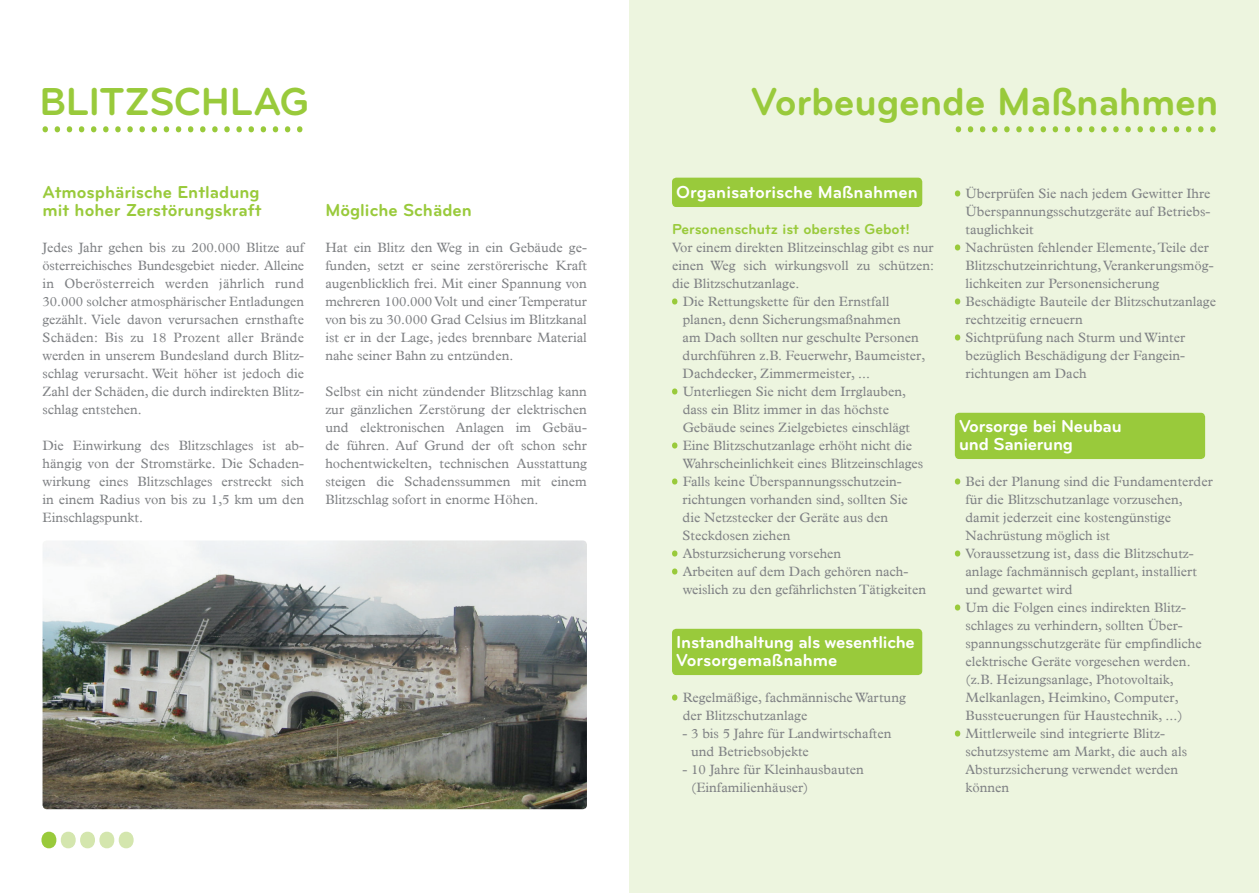
<style>
.page{position:relative;width:1259px;height:893px;background:#fff}
.page>*{position:absolute;margin:0;border:0;box-sizing:border-box;transform-origin:0 0}
.t1{font:700 40.5px "Bryant Pro";letter-spacing:-.01em;color:#99ca3b}
.t2{font:700 18px/18px "Bryant Pro";letter-spacing:-.015em;color:#fff}
.t3{font:700 18px/18px "Bryant Pro";color:#99ca3b}
.t4{font:700 15px "Bryant Pro";color:#99ca3b}
.t5{font:13.5px/18px "Plantin";color:#808285}
</style>
<div class="page">
<div style="left:629px;top:0;width:630px;height:893px;background:#edf5df"></div>
<svg style="left:955px;top:126px;width:6px;height:6px"></svg>
<svg style="left:968px;top:126px;width:5px;height:6px"></svg>
<svg style="left:980px;top:126px;width:5px;height:6px"></svg>
<svg style="left:992px;top:126px;width:5px;height:6px"></svg>
<svg style="left:1004px;top:126px;width:5px;height:6px"></svg>
<svg style="left:1016px;top:126px;width:5px;height:6px"></svg>
<svg style="left:1028px;top:126px;width:6px;height:6px"></svg>
<svg style="left:1040px;top:126px;width:6px;height:6px"></svg>
<svg style="left:1052px;top:126px;width:6px;height:6px"></svg>
<svg style="left:1064px;top:126px;width:6px;height:6px"></svg>
<svg style="left:1077px;top:126px;width:5px;height:6px"></svg>
<svg style="left:1089px;top:126px;width:5px;height:6px"></svg>
<svg style="left:1101px;top:126px;width:5px;height:6px"></svg>
<svg style="left:1113px;top:126px;width:5px;height:6px"></svg>
<svg style="left:1125px;top:126px;width:5px;height:6px"></svg>
<svg style="left:1137px;top:126px;width:6px;height:6px"></svg>
<svg style="left:1149px;top:126px;width:6px;height:6px"></svg>
<svg style="left:1161px;top:126px;width:6px;height:6px"></svg>
<svg style="left:1173px;top:126px;width:6px;height:6px"></svg>
<svg style="left:1186px;top:126px;width:5px;height:6px"></svg>
<svg style="left:1198px;top:126px;width:5px;height:6px"></svg>
<svg style="left:1210px;top:126px;width:5px;height:6px"></svg>
<div style="left:672px;top:178px;width:250px;height:29px;background:#99ca3b;border-radius:4px"></div>
<svg style="left:672px;top:298px;width:5px;height:7px"></svg>
<svg style="left:672px;top:388px;width:5px;height:7px"></svg>
<svg style="left:672px;top:442px;width:5px;height:7px"></svg>
<svg style="left:672px;top:478px;width:5px;height:7px"></svg>
<svg style="left:672px;top:550px;width:5px;height:6px"></svg>
<svg style="left:672px;top:568px;width:5px;height:6px"></svg>
<div style="left:672px;top:629px;width:250px;height:46px;background:#99ca3b;border-radius:4px"></div>
<svg style="left:672px;top:694px;width:5px;height:6px"></svg>
<svg style="left:955px;top:190px;width:5px;height:7px"></svg>
<svg style="left:955px;top:244px;width:5px;height:7px"></svg>
<svg style="left:955px;top:298px;width:5px;height:7px"></svg>
<svg style="left:955px;top:334px;width:5px;height:7px"></svg>
<div style="left:955px;top:413px;width:250px;height:46px;background:#99ca3b;border-radius:4px"></div>
<svg style="left:955px;top:478px;width:5px;height:7px"></svg>
<svg style="left:955px;top:550px;width:5px;height:6px"></svg>
<svg style="left:955px;top:604px;width:5px;height:6px"></svg>
<svg style="left:955px;top:730px;width:5px;height:6px"></svg>
<svg style="left:43px;top:126px;width:5px;height:6px"></svg>
<svg style="left:55px;top:126px;width:5px;height:6px"></svg>
<svg style="left:67px;top:126px;width:5px;height:6px"></svg>
<svg style="left:79px;top:126px;width:5px;height:6px"></svg>
<svg style="left:91px;top:126px;width:5px;height:6px"></svg>
<svg style="left:103px;top:126px;width:6px;height:6px"></svg>
<svg style="left:115px;top:126px;width:6px;height:6px"></svg>
<svg style="left:127px;top:126px;width:6px;height:6px"></svg>
<svg style="left:139px;top:126px;width:6px;height:6px"></svg>
<svg style="left:152px;top:126px;width:5px;height:6px"></svg>
<svg style="left:164px;top:126px;width:5px;height:6px"></svg>
<svg style="left:176px;top:126px;width:5px;height:6px"></svg>
<svg style="left:188px;top:126px;width:5px;height:6px"></svg>
<svg style="left:200px;top:126px;width:5px;height:6px"></svg>
<svg style="left:212px;top:126px;width:6px;height:6px"></svg>
<svg style="left:224px;top:126px;width:6px;height:6px"></svg>
<svg style="left:236px;top:126px;width:6px;height:6px"></svg>
<svg style="left:248px;top:126px;width:6px;height:6px"></svg>
<svg style="left:261px;top:126px;width:5px;height:6px"></svg>
<svg style="left:273px;top:126px;width:5px;height:6px"></svg>
<svg style="left:285px;top:126px;width:5px;height:6px"></svg>
<svg style="left:297px;top:126px;width:5px;height:6px"></svg>
<div style="left:119px;top:832px;width:15px;height:16px;background:#d4e6ae;border-radius:50%"></div>
<div style="left:99px;top:832px;width:15px;height:16px;background:#d4e6ae;border-radius:50%"></div>
<div style="left:80px;top:832px;width:15px;height:16px;background:#d4e6ae;border-radius:50%"></div>
<div style="left:61px;top:832px;width:15px;height:16px;background:#d4e6ae;border-radius:50%"></div>
<div style="left:41px;top:832px;width:15px;height:16px;background:#99ca3b;border-radius:50%"></div>
<img style="left:43px;top:540px;width:544px;height:269px">
<h1 class="t1" style="left:39px;top:77px;width:188px">BLITZSCHLA</h1>
<h1 class="t1" style="left:280px;top:77px;width:31px">G</h1>
<h2 class="t3" style="left:43px;top:183px;width:220px">Atmosphärische Entladung mit hoher Zerstörungskraft</h2>
<p class="t5" style="left:43px;top:239px;width:263px;text-align:justify">Jedes Jahr gehen bis zu 200.000 Blitze auf österreichisches Bundesgebiet nieder. Alleine in Oberösterreich werden jährlich rund 30.000 solcher atmosphärischer Entladungen gezählt. Viele davon verursachen ernsthafte Schäden: Bis zu 18 Prozent aller Brände werden in unserem Bundesland durch Blitz&shy;schlag verursacht. Weit höher ist jedoch die Zahl der Schäden, die durch indirekten Blitz&shy;schlag entstehen.</p>
<p class="t5" style="left:43px;top:437px;width:263px;text-align:justify">Die Einwirkung des Blitzschlages ist ab&shy;hängig von der Stromstärke. Die Schaden&shy;wirkung eines Blitzschlages erstreckt sich in einem Radius von bis zu 1,5 km um den Einschlagspunkt.</p>
<h2 class="t3" style="left:325px;top:201px;width:148px">Mögliche Schäden</h2>
<p class="t5" style="left:325px;top:239px;width:263px;text-align:justify">Hat ein Blitz den Weg in ein Gebäude ge&shy;funden, setzt er seine zerstörerische Kraft augenblicklich frei. Mit einer Spannung von mehreren 100.000 Volt und einer Temperatur von bis zu 30.000 Grad Celsius im Blitzkanal ist er in der Lage, jedes brennbare Material nahe seiner Bahn zu entzünden.</p>
<p class="t5" style="left:325px;top:383px;width:263px;text-align:justify">Selbst ein nicht zündender Blitzschlag kann zur gänzlichen Zerstörung der elektrischen und elektronischen Anlagen im Gebäu&shy;de führen. Auf Grund der oft schon sehr hochentwickelten, technischen Ausstattung steigen die Schadenssummen mit einem Blitzschlag sofort in enorme Höhen.</p>
<h1 class="t1" style="left:751px;top:77px;width:469px">Vorbeugende Maßnahmen</h1>
<h2 class="t2" style="left:676px;top:183px;width:243px">Organisatorische Maßnahmen</h2>
<p class="t4" style="left:672px;top:220px;width:239px">Personenschutz ist oberstes Gebot!</p>
<p class="t5" style="left:672px;top:239px;width:263px">Vor einem direkten Blitzeinschlag gibt es nur</p>
<p class="t5" style="left:672px;top:257px;width:264px">einen Weg sich wirkungsvoll zu schützen:</p>
<p class="t5" style="left:672px;top:275px;width:129px">die Blitzschutzanlage.</p>
<p class="t5" style="left:682px;top:293px;width:208px">Die Rettungskette für den Ernstfall</p>
<p class="t5" style="left:682px;top:311px;width:220px">planen, denn Sicherungsmaßnahmen</p>
<p class="t5" style="left:682px;top:329px;width:238px">am Dach sollten nur geschulte Personen</p>
<p class="t5" style="left:682px;top:347px;width:244px">durchführen z.B. Feuerwehr, Baumeister,</p>
<p class="t5" style="left:682px;top:365px;width:189px">Dachdecker, Zimmermeister, ...</p>
<p class="t5" style="left:682px;top:383px;width:225px">Unterliegen Sie nicht dem Irrglauben,</p>
<p class="t5" style="left:682px;top:401px;width:208px">dass ein Blitz immer in das höchste</p>
<p class="t5" style="left:682px;top:419px;width:229px">Gebäude seines Zielgebietes einschlägt</p>
<p class="t5" style="left:682px;top:437px;width:231px">Eine Blitzschutzanlage erhöht nicht die</p>
<p class="t5" style="left:682px;top:455px;width:242px">Wahrscheinlichkeit eines Blitzeinschlages</p>
<p class="t5" style="left:682px;top:473px;width:221px">Falls keine Überspannungsschutzein-</p>
<p class="t5" style="left:682px;top:491px;width:227px">richtungen vorhanden sind, sollten Sie</p>
<p class="t5" style="left:682px;top:509px;width:207px">die Netzstecker der Geräte aus den</p>
<p class="t5" style="left:682px;top:527px;width:109px">Steckdosen ziehen</p>
<p class="t5" style="left:682px;top:545px;width:160px">Absturzsicherung vorsehen</p>
<p class="t5" style="left:682px;top:563px;width:227px">Arbeiten auf dem Dach gehören nach-</p>
<p class="t5" style="left:682px;top:581px;width:245px">weislich zu den gefährlichsten Tätigkeiten</p>
<h2 class="t2" style="left:676px;top:633px;width:240px">Instandhaltung als wesentliche<br>Vorsorgemaßnahme</h2>
<p class="t5" style="left:682px;top:689px;width:225px">Regelmäßige, fachmännische Wartung der Blitzschutzanlage</p>
<p class="t5" style="left:691px;top:725px;width:202px;text-indent:-9px">- 3 bis 5 Jahre für Landwirtschaften und Betriebsobjekte</p>
<p class="t5" style="left:691px;top:761px;width:174px;text-indent:-9px">- 10 Jahre für Kleinhausbauten (Einfamilienhäuser)</p>
<p class="t5" style="left:965px;top:185px;width:252px">Überprüfen Sie nach jedem Gewitter Ihre Überspannungsschutzgeräte auf Betriebs&shy;tauglichkeit<br>Nachrüsten fehlender Elemente, Teile der Blitzschutzeinrichtung, Verankerungsmög&shy;lichkeiten zur Personensicherung Beschädigte Bauteile der Blitzschutzanlage rechtzeitig erneuern<br>Sichtprüfung nach Sturm und Winter bezüglich Beschädigung der Fangein&shy;richtungen am Dach</p>
<h2 class="t2" style="left:959px;top:417px;width:164px">Vorsorge bei Neubau und Sanierung</h2>
<p class="t5" style="left:965px;top:473px;width:249px">Bei der Planung sind die Fundamenterder für die Blitzschutzanlage vorzusehen, damit jederzeit eine kostengünstige Nachrüstung möglich ist<br>Voraussetzung ist, dass die Blitzschutz&shy;anlage fachmännisch geplant, installiert und gewartet wird<br>Um die Folgen eines indirekten Blitz&shy;schlages zu verhindern, sollten Über&shy;spannungsschutzgeräte für empfindliche elektrische Geräte vorgesehen werden. (z.B. Heizungsanlage, Photovoltaik, Melkanlagen, Heimkino, Computer, Bussteuerungen für Haustechnik, ...)<br>Mittlerweile sind integrierte Blitz&shy;schutzsysteme am Markt, die auch als Absturzsicherung verwendet werden können</p>
</div>
